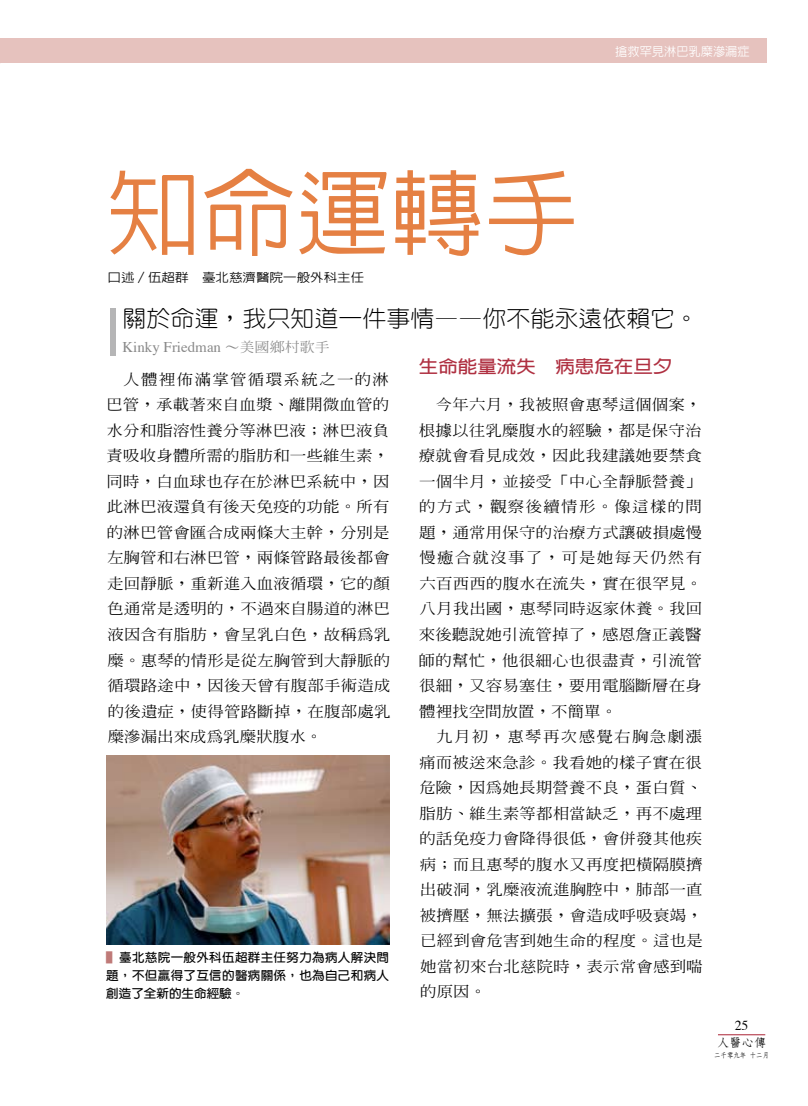
<style>
.page{position:relative;width:808px;height:1106px;background:#fff}
.page>*{position:absolute;margin:0;border:0;box-sizing:border-box;transform-origin:0 0}
.t1{font:500 94.5px "Lin Gothic";color:#e58043}
.t2{font:300 22.8px "Yen Round";color:#000;scale:1.05 1}
.t3{font:700 17.55px "Lin Gothic";color:#af3041;scale:1.11 1}
.t4{font:500 14.85px/25.5px "Inn Ming";letter-spacing:.01em;color:#000;text-align:justify;scale:1.11 1}
.t5{font:14.85px "Times";color:#898989}
.t6{font:13.65px "Times";color:#000}
.t7{font:700 12.15px/18px "Yen Round";letter-spacing:.025em;color:#000;text-align:justify}
.t8{font:500 12.15px "Lin Gothic";color:#000;scale:1.11 1}
.t9{font:500 12.15px "Lin Gothic";color:#fff}
.t10{font:700 11.7px "Nan Sung";color:#000;scale:1.05 1}
.t11{font:700 7.2px "Nan Sung";color:#000;scale:.9 1}
.s1{font-family:"DF Biao Kai Shu Std W5";font-size:13.5px}
.s2{font-family:"Inn Ming";font-weight:500;font-size:13.5px}
.s3{color:#bf7a78}
</style>
<div class="page">
<hr style="left:718px;top:1034px;width:47px;height:1px;background:#af3041">
<div style="left:0;top:39px;width:766px;height:24px;background:#e6c2be"></div>
<img style="left:106px;top:756px;width:283px;height:188px">
<div style="left:110px;top:308px;width:6px;height:47px;background:#b5b5b6"></div>
<p class="t9" style="left:615px;top:45px;width:136px">搶救罕見淋巴乳糜滲漏症</p>
<h1 class="t1" style="left:106px;top:165px;width:474px">知命運轉手</h1>
<p class="t8" style="left:108px;top:271px;width:233px">口述／伍超群 臺北慈濟醫院一般外科主任</p>
<h2 class="t2" style="left:122px;top:307px;width:550px">關於命運，我只知道一件事情——你不能永遠依賴它。</h2>
<p class="t5" style="left:122px;top:333px;width:209px">Kinky Friedman <span class="s1">～</span><span class="s2">美國鄉村歌手</span></p>
<p class="t3" style="left:419px;top:357px;width:230px">生命能量流失 病患危在旦夕</p>
<p class="t4" style="left:419px;top:392px;width:257px;text-indent:17px">今年六月，我被照會惠琴這個個案，根據以往乳糜腹水的經驗，都是保守治療就會看見成效，因此我建議她要禁食一個半月，並接受「中心全靜脈營養」的方式，觀察後續情形。像這樣的問題，通常用保守的治療方式讓破損處慢慢癒合就沒事了，可是她每天仍然有六百西西的腹水在流失，實在很罕見。八月我出國，惠琴同時返家休養。我回來後聽說她引流管掉了，感恩詹正義醫師的幫忙，他很細心也很盡責，引流管很細，又容易塞住，要用電腦斷層在身體裡找空間放置，不簡單。</p>
<p class="t4" style="left:419px;top:723px;width:257px;text-indent:17px">九月初，惠琴再次感覺右胸急劇漲痛而被送來急診。我看她的樣子實在很危險，因為她長期營養不良，蛋白質、脂肪、維生素等都相當缺乏，再不處理的話免疫力會降得很低，會併發其他疾病；而且惠琴的腹水又再度把橫隔膜擠出破洞，乳糜液流進胸腔中，肺部一直被擠壓，無法擴張，會造成呼吸衰竭，已經到會危害到她生命的程度。這也是她當初來台北慈院時，表示常會感到喘的原因。</p>
<p class="t4" style="left:106px;top:366px;width:258px;text-indent:17px">人體裡佈滿掌管循環系統之一的淋巴管，承載著來自血漿、離開微血管的水分和脂溶性養分等淋巴液；淋巴液負責吸收身體所需的脂肪和一些維生素，同時，白血球也存在於淋巴系統中，因此淋巴液還負有後天免疫的功能。所有的淋巴管會匯合成兩條大主幹，分別是左胸管和右淋巴管，兩條管路最後都會走回靜脈，重新進入血液循環，它的顏色通常是透明的，不過來自腸道的淋巴液因含有脂肪，會呈乳白色，故稱為乳糜。惠琴的情形是從左胸管到大靜脈的循環路途中，因後天曾有腹部手術造成的後遺症，使得管路斷掉，在腹部處乳糜滲漏出來成為乳糜狀腹水。</p>
<p class="t7" style="left:106px;top:948px;width:284px"><span class="s3">▌</span>臺北慈院一般外科伍超群主任努力為病人解決問題，不但贏得了互信的醫病關係，也為自己和病人創造了全新的生命經驗。</p>
<p class="t6" style="left:735px;top:1013px;width:15px">25</p>
<p class="t10" style="left:717px;top:1037px;width:49px">人醫心傳</p>
<p class="t11" style="left:714px;top:1051px;width:63px">二千零九年 十二月</p>
</div>
